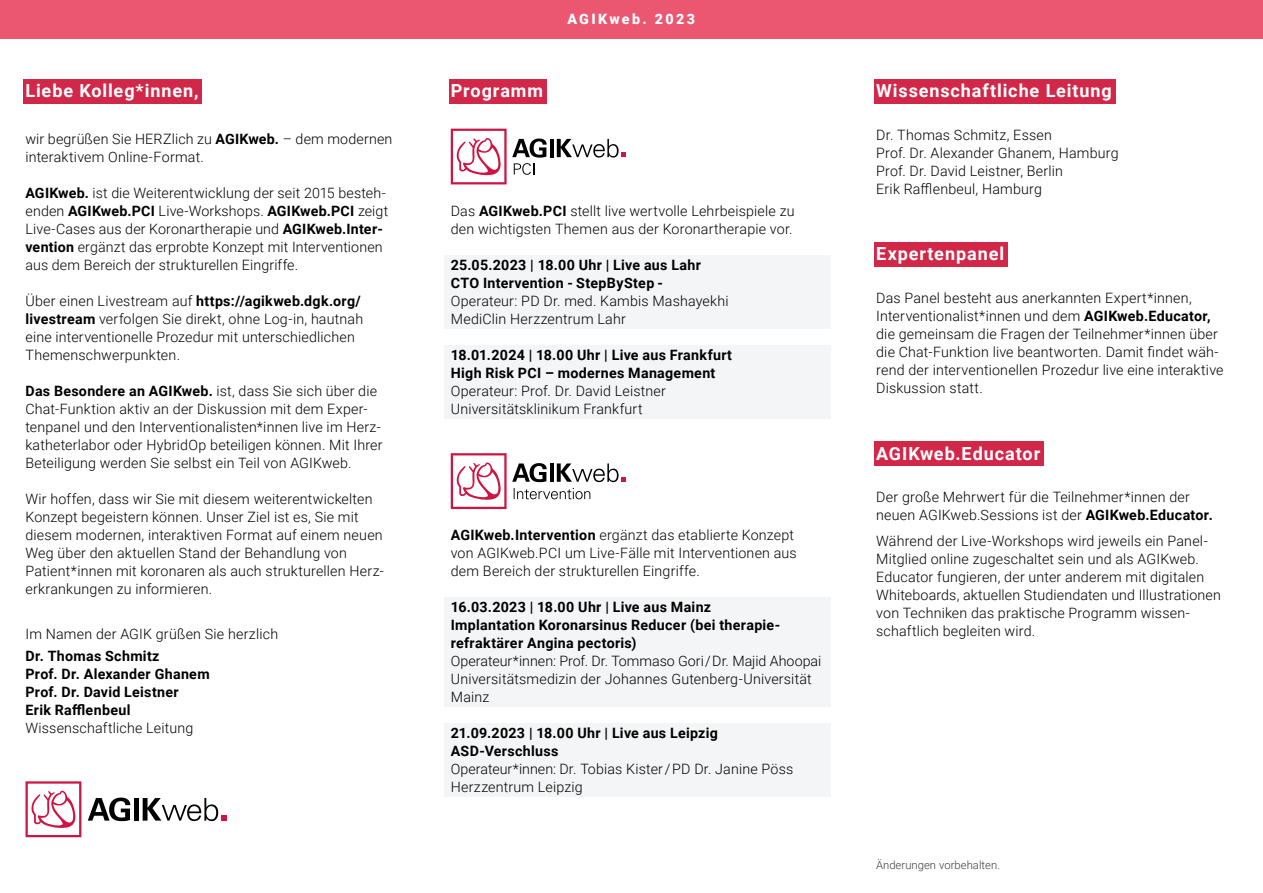
<style>
.page{position:relative;width:1263px;height:893px;background:#fff}
.page>*{position:absolute;margin:0;border:0;box-sizing:border-box;transform-origin:0 0}
.t1{font:700 18px "Roboto";letter-spacing:.05em;color:#fff}
.t2{font:300 14.25px/18px "Roboto";letter-spacing:.015em;color:#000}
.t3{font:700 14.25px/18px "Roboto";letter-spacing:.02em;color:#000}
.t4{font:900 14.25px "Roboto";letter-spacing:.17em;color:#fff}
.t5{font:300 11.25px "Roboto";letter-spacing:.005em;color:#3c3c3b}
.s1{font-weight:700}
</style>
<div class="page">
<div style="left:0;top:0;width:1263px;height:38px;background:#eb5771"></div>
<div style="left:874px;top:79px;width:241px;height:25px;background:#d12849"></div>
<div style="left:874px;top:243px;width:133px;height:24px;background:#d12849"></div>
<div style="left:874px;top:442px;width:169px;height:24px;background:#d12849"></div>
<div style="left:23px;top:79px;width:179px;height:25px;background:#d12849"></div>
<div style="left:449px;top:79px;width:97px;height:25px;background:#d12849"></div>
<div style="left:444px;top:255px;width:387px;height:20px;background:#f4f5f6"></div>
<div style="left:444px;top:273px;width:387px;height:20px;background:#f4f5f6"></div>
<div style="left:444px;top:291px;width:387px;height:20px;background:#f4f5f6"></div>
<div style="left:444px;top:309px;width:387px;height:20px;background:#f4f5f6"></div>
<div style="left:444px;top:345px;width:387px;height:20px;background:#f4f5f6"></div>
<div style="left:444px;top:363px;width:387px;height:20px;background:#f4f5f6"></div>
<div style="left:444px;top:381px;width:387px;height:38px;background:#f4f5f6"></div>
<div style="left:444px;top:597px;width:387px;height:20px;background:#f4f5f6"></div>
<div style="left:444px;top:615px;width:387px;height:38px;background:#f4f5f6"></div>
<div style="left:444px;top:651px;width:387px;height:56px;background:#f4f5f6"></div>
<div style="left:444px;top:723px;width:387px;height:20px;background:#f4f5f6"></div>
<div style="left:444px;top:741px;width:387px;height:20px;background:#f4f5f6"></div>
<div style="left:444px;top:759px;width:387px;height:38px;background:#f4f5f6"></div>
<svg style="left:26px;top:781px;width:55px;height:56px"></svg>
<svg style="left:88px;top:797px;width:42px;height:24px"></svg>
<div style="left:134px;top:798px;width:5px;height:23px;background:#000"></div>
<svg style="left:143px;top:798px;width:84px;height:23px"></svg>
<svg style="left:451px;top:129px;width:96px;height:55px"></svg>
<hr style="left:550px;top:139px;width:4px;height:18px;background:#000">
<svg style="left:557px;top:139px;width:68px;height:19px"></svg>
<svg style="left:451px;top:453px;width:174px;height:56px"></svg>
<p class="t1" style="left:26px;top:78px;width:175px">Liebe Kolleg*innen,</p>
<p class="t2" style="left:26px;top:129px;width:368px">wir begrüßen Sie HERZlich zu <span class="s1">AGIKweb.</span> – dem modernen interaktivem Online-Format.</p>
<p class="t2" style="left:25px;top:183px;width:364px"><span class="s1">AGIKweb.</span> ist die Weiterentwicklung der seit 2015 besteh&shy;enden <span class="s1">AGIKweb.PCI</span> Live-Workshops. <span class="s1">AGIKweb.PCI</span> zeigt Live-Cases aus der Koronartherapie und <span class="s1">AGIKweb.Inter&shy;vention</span> ergänzt das erprobte Konzept mit Interventionen aus dem Bereich der strukturellen Eingriffe.</p>
<p class="t2" style="left:25px;top:291px;width:339px">Über einen Livestream auf <span class="s1">https://agikweb.dgk.org/ livestream</span> verfolgen Sie direkt, ohne Log-in, hautnah eine interventionelle Prozedur mit unterschiedlichen Themenschwerpunkten.</p>
<p class="t2" style="left:25px;top:381px;width:359px"><span class="s1">Das Besondere an AGIKweb.</span> ist, dass Sie sich über die Chat-Funktion aktiv an der Diskussion mit dem Exper&shy;tenpanel und den Interventionalisten*innen live im Herz&shy;katheterlabor oder HybridOp beteiligen können. Mit Ihrer Beteiligung werden Sie selbst ein Teil von AGIKweb.</p>
<p class="t2" style="left:25px;top:489px;width:359px">Wir hoffen, dass wir Sie mit diesem weiterentwickelten Konzept begeistern können. Unser Ziel ist es, Sie mit diesem modernen, interaktiven Format auf einem neuen Weg über den aktuellen Stand der Behandlung von Patient*innen mit koronaren als auch strukturellen Herz&shy;erkrankungen zu informieren.</p>
<p class="t2" style="left:25px;top:624px;width:254px">Im Namen der AGIK grüßen Sie herzlich</p>
<p class="t3" style="left:25px;top:647px;width:186px">Dr. Thomas Schmitz<br>Prof. Dr. Alexander Ghanem<br>Prof. Dr. David Leistner<br>Erik Rafflenbeul</p>
<p class="t2" style="left:25px;top:719px;width:170px">Wissenschaftliche Leitung</p>
<p class="t1" style="left:451px;top:78px;width:94px">Programm</p>
<p class="t4" style="left:567px;top:9px;width:129px">AGIKweb. 2023</p>
<p class="t2" style="left:451px;top:202px;width:345px">Das <span class="s1">AGIKweb.PCI</span> stellt live wertvolle Lehrbeispiele zu den wichtigsten Themen aus der Koronartherapie vor.</p>
<p class="t3" style="left:451px;top:256px;width:252px">25.05.2023 | 18.00 Uhr | Live aus Lahr<br>CTO Intervention - StepByStep -</p>
<p class="t2" style="left:451px;top:292px;width:279px">Operateur: PD Dr. med. Kambis Mashayekhi<br>MediClin Herzzentrum Lahr</p>
<p class="t3" style="left:451px;top:346px;width:283px">18.01.2024 | 18.00 Uhr | Live aus Frankfurt<br>High Risk PCI – modernes Management</p>
<p class="t2" style="left:451px;top:382px;width:217px">Operateur: Prof. Dr. David Leistner<br>Universitätsklinikum Frankfurt</p>
<p class="t2" style="left:451px;top:526px;width:347px"><span class="s1">AGIKweb.Intervention</span> ergänzt das etablierte Konzept von AGIKweb.PCI um Live-Fälle mit Interventionen aus dem Bereich der strukturellen Eingriffe.</p>
<p class="t3" style="left:451px;top:598px;width:329px">16.03.2023 | 18.00 Uhr | Live aus Mainz<br>Implantation Koronarsinus Reducer (bei therapie&shy;refraktärer Angina pectoris)</p>
<p class="t2" style="left:451px;top:652px;width:372px">Operateur*innen: Prof. Dr. Tommaso Gori / Dr. Majid Ahoopai<br>Universitätsmedizin der Johannes Gutenberg-Universität<br>Mainz</p>
<p class="t3" style="left:451px;top:724px;width:269px">21.09.2023 | 18.00 Uhr | Live aus Leipzig<br>ASD-Verschluss</p>
<p class="t2" style="left:451px;top:760px;width:344px">Operateur*innen: Dr. Tobias Kister / PD Dr. Janine Pöss<br>Herzzentrum Leipzig</p>
<p class="t1" style="left:876px;top:78px;width:237px">Wissenschaftliche Leitung</p>
<p class="t2" style="left:876px;top:125px;width:244px">Dr. Thomas Schmitz, Essen<br>Prof. Dr. Alexander Ghanem, Hamburg<br>Prof. Dr. David Leistner, Berlin<br>Erik Rafflenbeul, Hamburg</p>
<p class="t1" style="left:876px;top:241px;width:129px">Expertenpanel</p>
<p class="t2" style="left:876px;top:288px;width:349px">Das Panel besteht aus anerkannten Expert*innen, Interventionalist*innen und dem <span class="s1">AGIKweb.Educator, </span>die gemeinsam die Fragen der Teilnehmer*innen über die Chat-Funktion live beantworten. Damit findet wäh&shy;rend der interventionellen Prozedur live eine interaktive Diskussion statt.</p>
<p class="t1" style="left:876px;top:440px;width:165px">AGIKweb.Educator</p>
<p class="t2" style="left:876px;top:487px;width:338px">Der große Mehrwert für die Teilnehmer*innen der neuen AGIKweb.Sessions ist der <span class="s1">AGIKweb.Educator.</span></p>
<p class="t2" style="left:876px;top:532px;width:346px">Während der Live-Workshops wird jeweils ein Panel-Mitglied online zugeschaltet sein und als AGIKweb.<br>Educator fungieren, der unter anderem mit digitalen Whiteboards, aktuellen Studiendaten und Illustrationen von Techniken das praktische Programm wissen&shy;schaftlich begleiten wird.</p>
<p class="t5" style="left:876px;top:857px;width:126px">Änderungen vorbehalten.</p>
</div>
